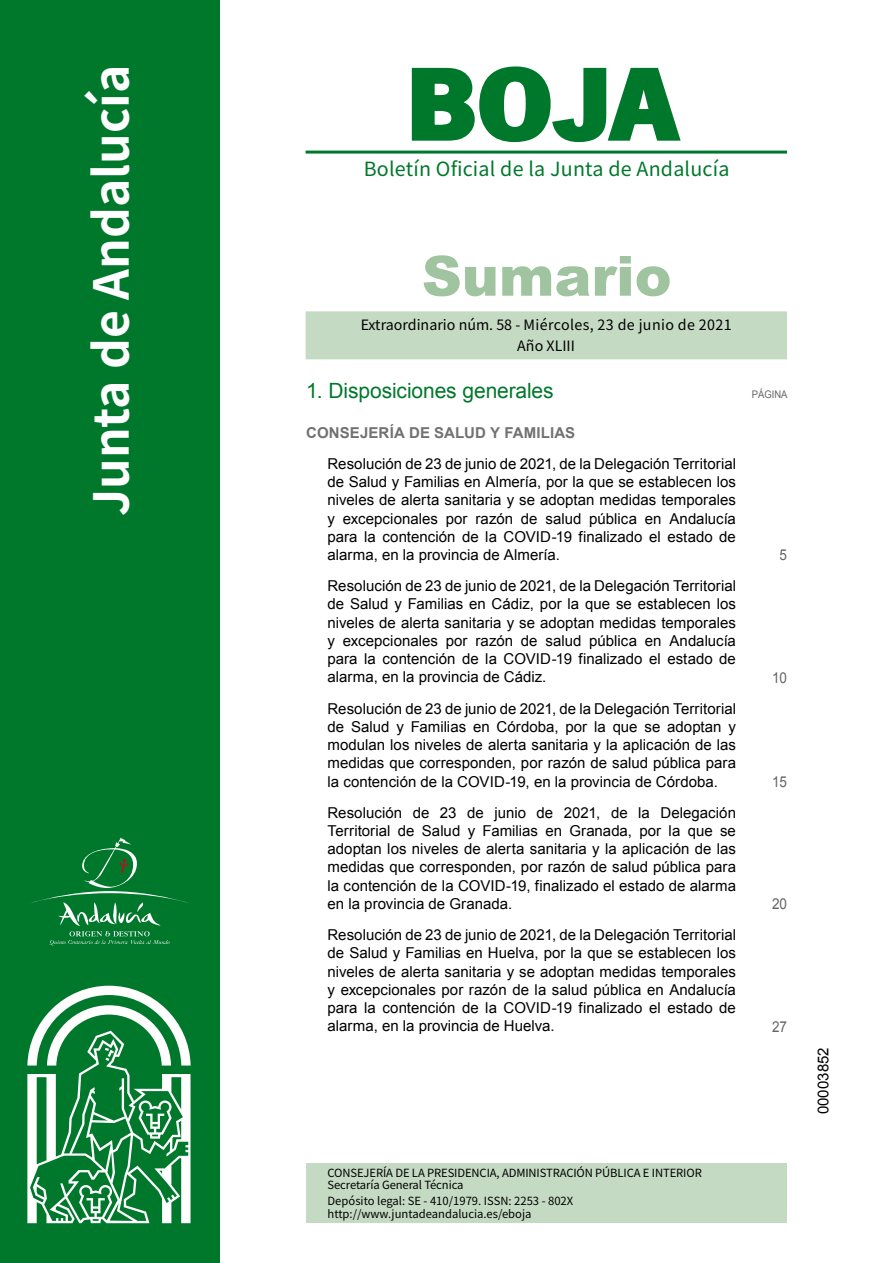
<style>
.page{position:relative;width:893px;height:1263px;background:#fff}
.page>*{position:absolute;margin:0;border:0;box-sizing:border-box;transform-origin:0 0}
.t1{font:700 105px "News Got T";color:#00782c;scale:1.14 1}
.t2{font:900 55.5px "Arial";color:#a0c4a0}
.t3{font:700 48px "Noto Sans HK";color:#fff}
.t4{font:21px "Arial";letter-spacing:-.005em;color:#00782c}
.t5{font:19.5px "Noto Sans HK";letter-spacing:.01em;color:#00782c}
.t6{font:15px/18.3px "Arial";color:#000;text-align:justify}
.t7{font:700 15px "Arial";letter-spacing:.01em;color:#707173}
.t8{font:15px "Arial";color:#646567;scale:.9 1}
.t9{font:14.25px/21px "Noto Sans HK";color:#000;text-align:center}
.t10{font:11.25px/12px "Noto Sans HK";letter-spacing:-.01em;color:#000}
.t11{font:10.5px "Arial";color:#646567;scale:.9 1}
</style>
<div class="page">
<hr style="left:305px;top:151px;width:482px;height:3px;background:#00782c">
<div style="left:0;top:0;width:219px;height:1263px;background:#00782c"></div>
<svg style="left:411px;top:66px;width:270px;height:77px"></svg>
<svg style="left:31px;top:837px;width:158px;height:108px"></svg>
<div style="left:305px;top:311px;width:482px;height:48px;background:#c5dac3"></div>
<svg style="left:27px;top:986px;width:164px;height:237px"></svg>
<div style="left:306px;top:1164px;width:481px;height:59px;background:#c5dac3"></div>
<h3 class="t3" style="left:84px;top:516px;width:453px;rotate:-90deg">Junta de Andalucía</h3>
<h1 class="t1" style="left:405px;top:42px;width:240px">BOJA</h1>
<h3 class="t5" style="left:364px;top:158px;width:367px">Boletín Oficial de la Junta de Andalucía</h3>
<h2 class="t2" style="left:422px;top:236px;width:251px">Sumario</h2>
<p class="t9" style="left:360px;top:315px;width:372px">Extraordinario núm. 58 - Miércoles, 23 de junio de 2021<br>Año XLIII</p>
<h3 class="t4" style="left:306px;top:377px;width:249px">1. Disposiciones generales</h3>
<p class="t11" style="left:751px;top:388px;width:41px">PÁGINA</p>
<p class="t7" style="left:306px;top:423px;width:270px">CONSEJERÍA DE SALUD Y FAMILIAS</p>
<p class="t6" style="left:327px;top:455px;width:410px">Resolución de 23 de junio de 2021, de la Delegación Territorial de Salud y Familias en Almería, por la que se establecen los niveles de alerta sanitaria y se adoptan medidas temporales y excepcionales por razón de salud pública en Andalucía para la contención de la COVID-19 finalizado el estado de alarma, en la provincia de Almería.</p>
<p class="t8" style="left:779px;top:545px;width:10px">5</p>
<p class="t6" style="left:327px;top:577px;width:410px">Resolución de 23 de junio de 2021, de la Delegación Territorial de Salud y Familias en Cádiz, por la que se establecen los niveles de alerta sanitaria y se adoptan medidas temporales y excepcionales por razón de salud pública en Andalucía para la contención de la COVID-19 finalizado el estado de alarma, en la provincia de Cádiz.</p>
<p class="t6" style="left:327px;top:699px;width:410px">Resolución de 23 de junio de 2021, de la Delegación Territorial de Salud y Familias en Córdoba, por la que se adoptan y modulan los niveles de alerta sanitaria y la aplicación de las medidas que corresponden, por razón de salud pública para la contención de la COVID-19, en la provincia de Córdoba.</p>
<p class="t6" style="left:327px;top:804px;width:410px">Resolución de 23 de junio de 2021, de la Delegación Territorial de Salud y Familias en Granada, por la que se adoptan los niveles de alerta sanitaria y la aplicación de las medidas que corresponden, por razón de salud pública para la contención de la COVID-19, finalizado el estado de alarma en la provincia de Granada.</p>
<p class="t6" style="left:327px;top:926px;width:410px">Resolución de 23 de junio de 2021, de la Delegación Territorial de Salud y Familias en Huelva, por la que se establecen los niveles de alerta sanitaria y se adoptan medidas temporales y excepcionales por razón de la salud pública en Andalucía para la contención de la COVID-19 finalizado el estado de alarma, en la provincia de Huelva.</p>
<p class="t8" style="left:772px;top:668px;width:18px">10</p>
<p class="t8" style="left:772px;top:772px;width:18px">15</p>
<p class="t8" style="left:772px;top:894px;width:18px">20</p>
<p class="t8" style="left:772px;top:1017px;width:18px">27</p>
<p class="t10" style="left:327px;top:1167px;width:376px">CONSEJERÍA DE LA PRESIDENCIA, ADMINISTRACIÓN PÚBLICA E INTERIOR<br>Secretaría General Técnica</p>
<p class="t10" style="left:327px;top:1194px;width:247px;line-height:13.5px">Depósito legal: SE - 410/1979. ISSN: 2253 - 802X http://www.juntadeandalucia.es/eboja</p>
<p class="t6" style="left:814px;top:1114px;width:68px;rotate:-90deg">00003852</p>
</div>
